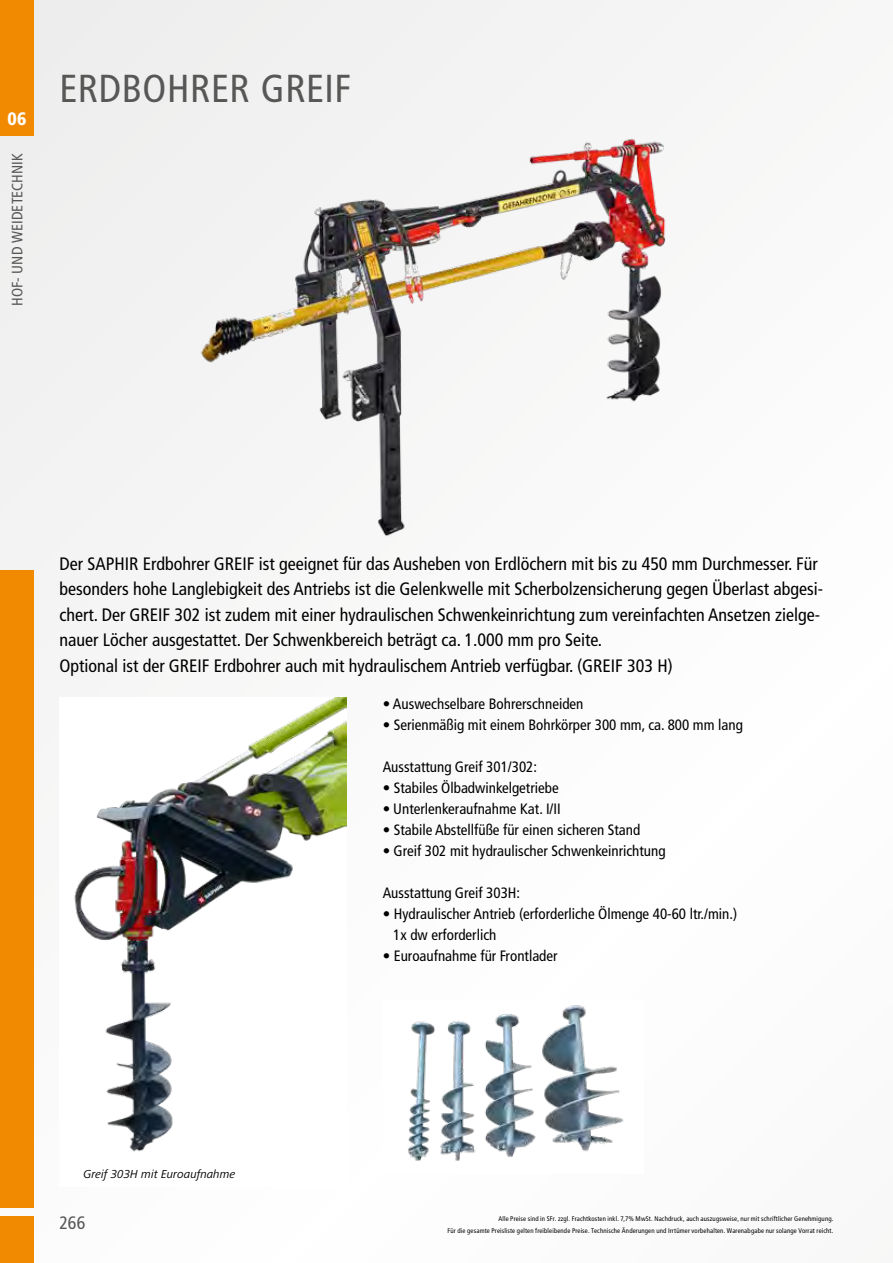
<style>
.page{position:relative;width:893px;height:1263px;background:#fafafa}
.page>*{position:absolute;margin:0;border:0;box-sizing:border-box;transform-origin:0 0}
.t1{font:condensed 39px "Frutiger LTCE";letter-spacing:.015em;color:#575756}
.t2{font:condensed 18px/25.5px "Frutiger LTCE";color:#000}
.t3{font:condensed 18px "Frutiger LTCE";color:#575756}
.t4{font:900 condensed 18px "Frutiger LTCE";color:#fff}
.t5{font:condensed 15px/21px "Frutiger LTCE";color:#000}
.t6{font:condensed 15px "Frutiger LTCE";letter-spacing:.01em;color:#575756}
.t7{font:italic 12px "Frutiger Next LTCE";color:#000}
.t8{font:condensed 6.75px/12px "Frutiger LTCE";letter-spacing:.02em;color:#000;text-align:right}
</style>
<div class="page">
<div style="left:0;top:570px;width:34px;height:638px;background:#f18a00"></div>
<div style="left:0;top:1216px;width:34px;height:47px;background:#f18a00"></div>
<div style="left:0;top:0;width:34px;height:136px;background:#f18a00"></div>
<img style="left:200px;top:138px;width:466px;height:399px">
<img style="left:74px;top:697px;width:273px;height:455px">
<img style="left:408px;top:1005px;width:216px;height:156px">
<p class="t4" style="left:7px;top:108px;width:21px">06</p>
<p class="t6" style="left:9px;top:306px;width:155px;rotate:-90deg">HOF- UND WEIDETECHNIK</p>
<h1 class="t1" style="left:60px;top:66px;width:293px">ERDBOHRER GREIF</h1>
<p class="t2" style="left:60px;top:551px;width:765px">Der SAPHIR Erdbohrer GREIF ist geeignet für das Ausheben von Erdlöchern mit bis zu 450 mm Durchmesser. Für besonders hohe Langlebigkeit des Antriebs ist die Gelenkwelle mit Scherbolzensicherung gegen Überlast abgesi&shy;chert. Der GREIF 302 ist zudem mit einer hydraulischen Schwenkeinrichtung zum vereinfachten Ansetzen zielge&shy;nauer Löcher ausgestattet. Der Schwenkbereich beträgt ca. 1.000 mm pro Seite.<br>Optional ist der GREIF Erdbohrer auch mit hydraulischem Antrieb verfügbar. (GREIF 303 H)</p>
<p class="t7" style="left:84px;top:1168px;width:153px">Greif 303H mit Euroaufnahme</p>
<p class="t5" style="left:383px;top:693px;width:202px">• Auswechselbare Bohrerschneiden</p>
<p class="t5" style="left:383px;top:714px;width:362px">• Serienmäßig mit einem Bohrkörper 300 mm, ca. 800 mm lang</p>
<p class="t5" style="left:383px;top:756px;width:156px">Ausstattung Greif 301/302:</p>
<p class="t5" style="left:383px;top:777px;width:177px">• Stabiles Ölbadwinkelgetriebe</p>
<p class="t5" style="left:383px;top:798px;width:180px">• Unterlenkeraufnahme Kat. I/II</p>
<p class="t5" style="left:383px;top:819px;width:259px">• Stabile Abstellfüße für einen sicheren Stand</p>
<p class="t5" style="left:383px;top:840px;width:284px">• Greif 302 mit hydraulischer Schwenkeinrichtung</p>
<p class="t5" style="left:383px;top:882px;width:139px">Ausstattung Greif 303H:</p>
<p class="t5" style="left:393px;top:903px;width:345px;text-indent:-10px">• Hydraulischer Antrieb (erforderliche Ölmenge 40-60 ltr./min.)<br>1x dw erforderlich</p>
<p class="t5" style="left:383px;top:945px;width:176px">• Euroaufnahme für Frontlader</p>
<p class="t3" style="left:60px;top:1212px;width:28px">266</p>
<p class="t8" style="left:448px;top:1213px;width:387px">Alle Preise sind in SFr. zzgl. Frachtkosten inkl. 7,7% MwSt. Nachdruck, auch auszugsweise, nur mit schriftlicher Genehmigung.<br>Für die gesamte Preisliste gelten freibleibende Preise. Technische Änderungen und Irrtümer vorbehalten. Warenabgabe nur solange Vorrat reicht.</p>
</div>
